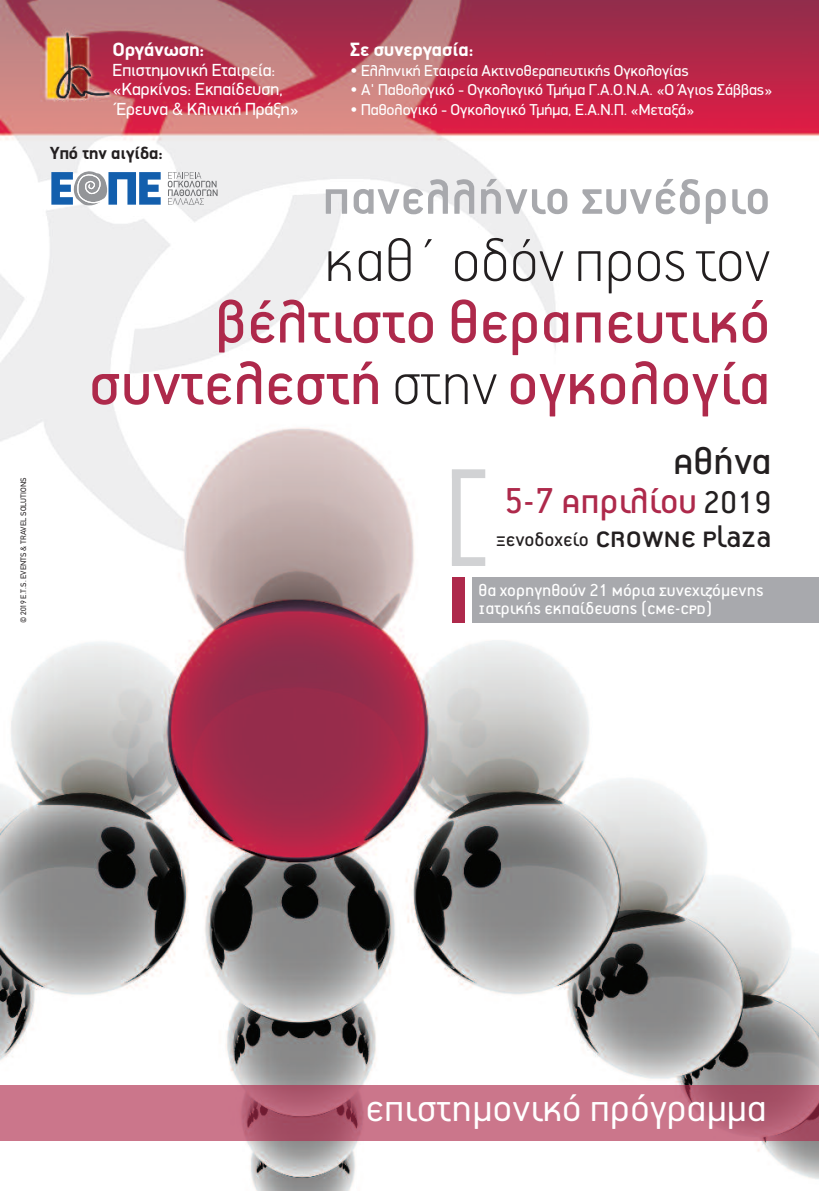
<style>
.page{position:relative;width:819px;height:1191px;background:#fff}
.page>*{position:absolute;margin:0;border:0;box-sizing:border-box;transform-origin:0 0}
.t1{font:68.6px/61.4px "PF Premier Display";color:#ae294b;text-align:right}
.t2{font:100 68.6px "PF Premier Display";color:#231f20}
.t3{font:500 55.3px "PF Premier Display";letter-spacing:.005em;color:#a8a9ad}
.t4{font:300 43.75px "PF Premier Display";color:#fff}
.t5{font:43.4px "PF Premier Display";color:#231f20}
.t6{font:40.43px "PF Premier Display";color:#ae294b}
.t7{font:35.18px "PF Premier Display";color:#231f20}
.t8{font:19.43px/17.8px "PF Premier Display";color:#fff}
.t9{font:700 19.25px "PF Din Display";color:#fff}
.t10{font:700 17.68px "PF Din Display";color:#231f20}
.t11{font:17.5px/19.6px "PF Din Display";color:#fff}
.t12{font:15.75px "PF Din Display";color:#fff}
.t13{font:7.88px "PF Din Text";color:#231f20}
.s1{font-family:"PF Din Text"}
.s2{font-weight:100;color:#231f20}
.s3{font-size:35.18px;color:#231f20}
.s4{font-size:22.05px}
</style>
<div class="page">
<img style="left:1px;top:0;width:818px;height:1191px">
<div style="left:472px;top:578px;width:347px;height:45px;background:#a8a9ad"></div>
<div style="left:452px;top:578px;width:12px;height:45px;background:#ae294b"></div>
<div style="left:452px;top:469px;width:33px;height:9px;background:#d1d2d4"></div>
<div style="left:452px;top:557px;width:33px;height:9px;background:#d1d2d4"></div>
<div style="left:452px;top:470px;width:8px;height:95px;background:#d1d2d4"></div>
<div style="left:0;top:1085px;width:819px;height:56px;background:#ae294b;opacity:.64"></div>
<svg style="left:168px;top:172px;width:49px;height:33px"></svg>
<svg style="left:51px;top:171px;width:110px;height:34px"></svg>
<p class="t13" style="left:19px;top:623px;width:147px;rotate:-90deg">© 2019 E.T.S. EVENTS &amp; TRAVEL SOLUTIONS</p>
<p class="t9" style="left:113px;top:38px;width:93px">Οργάνωση:</p>
<p class="t11" style="left:113px;top:60px;width:188px">Επιστημονική Εταιρεία: «Καρκίνος: Eκπαίδευση,<br>Έρευνα <span class="s1">&amp;</span> Κλινική Πράξη»</p>
<p class="t10" style="left:50px;top:142px;width:115px">Yπό την αιγίδα:</p>
<p class="t9" style="left:350px;top:38px;width:125px">Σε συνεργασία:</p>
<p class="t12" style="left:350px;top:61px;width:340px">• Ελληνική Εταιρεία Ακτινοθεραπευτικής Ογκολογίας</p>
<p class="t12" style="left:350px;top:80px;width:424px">• Α' Παθολογικό - Ογκολογικό Τμήμα Γ.Α.Ο.Ν.Α. «Ο Άγιος Σάββας»</p>
<p class="t12" style="left:350px;top:100px;width:346px">• Παθολογικό - Ογκολογικό Τμήμα, Ε.Α.Ν.Π. «Μεταξά»</p>
<h2 class="t3" style="left:322px;top:175px;width:449px">Πανελλήνιο Συνέδριο</h2>
<h1 class="t2" style="left:323px;top:234px;width:449px">Καθ΄οδόν προςτον</h1>
<h1 class="t1" style="left:89px;top:294px;width:682px">βέλτιστο θεραπευτικό συντελεστή <span class="s2">στην</span> ογκολογία</h1>
<h3 class="t5" style="left:673px;top:444px;width:100px">Αθήνα</h3>
<h3 class="t6" style="left:504px;top:485px;width:269px">5-7 Aπριλίου <span class="s3">2019</span></h3>
<h3 class="t7" style="left:495px;top:523px;width:277px"><span class="s4">Ξενοδοχείο</span> CROWNE Plaza</h3>
<p class="t8" style="left:478px;top:582px;width:286px">θα χορηγηθούν 21 Μόρια Συνεχιζόμενης<br>Ιατρικής Εκπαίδευσης (CΜE-CPD)</p>
<h3 class="t4" style="left:365px;top:1090px;width:403px">επιστημονικό πρόγραμμα</h3>
</div>
